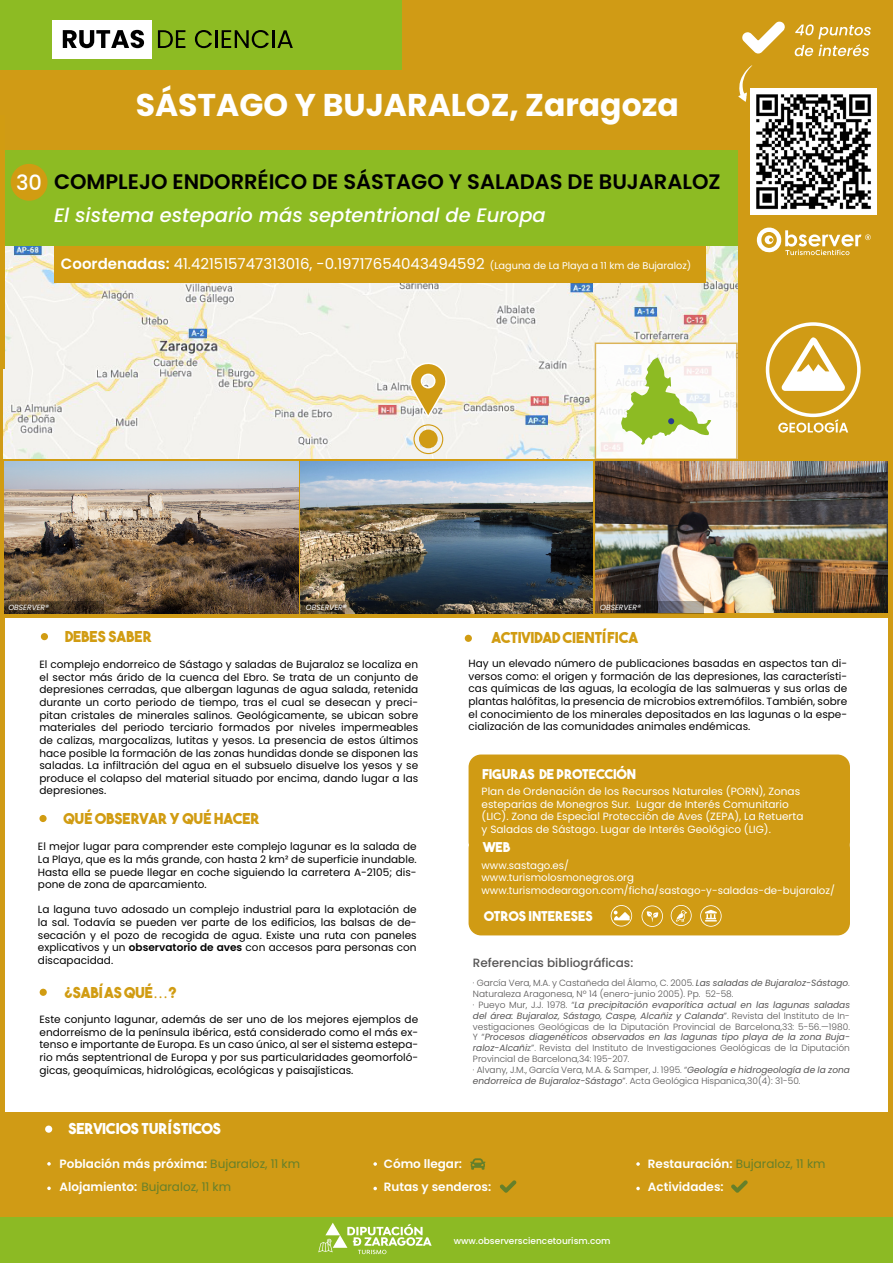
<style>
.page{position:relative;width:893px;height:1263px;background:#d09b15}
.page>*{position:absolute;margin:0;border:0;box-sizing:border-box;transform-origin:0 0}
.t1{font:700 31.5px "Poppins";color:#fff}
.t2{font:600 21px "Poppins";color:#000}
.t3{font:500 21px "Poppins";color:#fff}
.t4{font:italic 500 19.5px "Poppins";color:#fff}
.t5{font:15px "Poppins";color:#fff}
.t6{font:15px "The Bold Font";color:#d19c12}
.t7{font:15px "The Bold Font";color:#fff}
.t8{font:13.5px "The Bold Font";color:#fff}
.t9{font:600 12px "Poppins";color:#fff}
.t10{font:12px "Poppins";color:#66802a}
.t11{font:500 12px "Poppins";color:#555454}
.t12{font:10.5px/12.6px "Poppins";color:#000;text-align:justify}
.t13{font:10.5px/12.6px "Poppins";color:#fff}
.t14{font:10.2px/12.3px "Poppins";color:#fff}
.t15{font:300 9px/10.8px "Poppins";color:#555454}
.t16{font:500 9px "Poppins";color:#fff}
.t17{font:italic 7.5px "Poppins";color:#fff}
.s1{font-weight:600}
.s2{font-size:9.75px}
.s3{font-family:"Myriad Pro"}
.s4{font-weight:400;font-style:italic}
.s5{font-weight:400;color:#66802a}
.s6{font-weight:600;color:#fff}
</style>
<div class="page">
<div style="left:5px;top:618px;width:883px;height:493px;background:#fff"></div>
<div style="left:0;top:1218px;width:893px;height:45px;background:#8cba24"></div>
<svg style="left:318px;top:1223px;width:114px;height:31px"></svg>
<svg style="left:766px;top:322px;width:95px;height:111px"></svg>
<svg style="left:757px;top:227px;width:114px;height:28px"></svg>
<svg style="left:742px;top:21px;width:43px;height:33px"></svg>
<svg style="left:794px;top:24px;width:77px;height:32px"></svg>
<svg style="left:738px;top:65px;width:14px;height:37px"></svg>
<img style="left:4px;top:246px;width:734px;height:213px">
<svg style="left:595px;top:342px;width:143px;height:117px"></svg>
<div style="left:4px;top:150px;width:734px;height:96px;background:#8dbb23"></div>
<div style="left:54px;top:246px;width:651px;height:37px;background:#d19c12"></div>
<div style="left:0;top:0;width:402px;height:69px;background:#8dbb23"></div>
<div style="left:52px;top:20px;width:99px;height:39px;background:#fff"></div>
<svg style="left:63px;top:30px;width:81px;height:18px"></svg>
<svg style="left:158px;top:30px;width:27px;height:18px"></svg>
<svg style="left:195px;top:30px;width:17px;height:18px"></svg>
<hr style="left:215px;top:30px;width:3px;height:18px;background:#000">
<svg style="left:222px;top:30px;width:47px;height:18px"></svg>
<hr style="left:272px;top:30px;width:3px;height:18px;background:#000">
<svg style="left:277px;top:30px;width:16px;height:18px"></svg>
<div style="left:45px;top:1125px;width:7px;height:8px;background:#fff;border-radius:50%"></div>
<svg style="left:47px;top:1162px;width:4px;height:3px"></svg>
<svg style="left:373px;top:1162px;width:4px;height:4px"></svg>
<svg style="left:636px;top:1162px;width:4px;height:4px"></svg>
<svg style="left:47px;top:1186px;width:4px;height:4px"></svg>
<svg style="left:373px;top:1187px;width:4px;height:3px"></svg>
<svg style="left:636px;top:1187px;width:4px;height:3px"></svg>
<svg style="left:470px;top:1158px;width:15px;height:12px"></svg>
<svg style="left:298px;top:461px;width:590px;height:33px"></svg>
<img style="left:4px;top:461px;width:294px;height:152px">
<img style="left:301px;top:462px;width:291px;height:151px">
<img style="left:596px;top:461px;width:291px;height:152px">
<div style="left:419px;top:430px;width:19px;height:18px;background:#d09b14;border-radius:50%"></div>
<svg style="left:405px;top:360px;width:43px;height:59px"></svg>
<div style="left:413px;top:424px;width:30px;height:30px;border:1px solid #d09b14;border-radius:50%"></div>
<div style="left:469px;top:836px;width:381px;height:99px;background:#d09b14;border-radius:12px"></div>
<div style="left:469px;top:754px;width:381px;height:100px;background:#d09b14;border-radius:12px"></div>
<svg style="left:500px;top:1180px;width:16px;height:13px"></svg>
<svg style="left:731px;top:1180px;width:17px;height:13px"></svg>
<div style="left:41px;top:633px;width:7px;height:7px;background:#d19c12;border-radius:50%"></div>
<div style="left:39px;top:815px;width:8px;height:7px;background:#d19c12;border-radius:50%"></div>
<div style="left:40px;top:989px;width:7px;height:7px;background:#d19c12;border-radius:50%"></div>
<div style="left:465px;top:635px;width:7px;height:7px;background:#d19c12;border-radius:50%"></div>
<svg style="left:611px;top:905px;width:21px;height:21px"></svg>
<svg style="left:671px;top:905px;width:21px;height:21px"></svg>
<svg style="left:642px;top:905px;width:21px;height:22px"></svg>
<svg style="left:700px;top:905px;width:22px;height:22px"></svg>
<div style="left:11px;top:164px;width:37px;height:37px;background:#d19c12;border-radius:50%"></div>
<img style="left:750px;top:88px;width:126px;height:126px">
<svg style="left:4px;top:601px;width:100px;height:12px"></svg>
<svg style="left:301px;top:601px;width:108px;height:12px"></svg>
<svg style="left:595px;top:601px;width:109px;height:12px"></svg>
<h1 class="t1" style="left:136px;top:86px;width:545px">SÁSTAGO Y BUJARALOZ, Zaragoza</h1>
<h2 class="t3" style="left:16px;top:171px;width:27px">30</h2>
<h2 class="t2" style="left:54px;top:170px;width:668px">COMPLEJO ENDORRÉICO DE SÁSTAGO Y SALADAS DE BUJARALOZ</h2>
<h3 class="t4" style="left:54px;top:204px;width:493px">El sistema estepario más septentrional de Europa</h3>
<h3 class="t5" style="left:61px;top:255px;width:632px"><span class="s1">Coordenadas:</span> 41.421515747313016, -0.19717654043494592 <span class="s2">(Laguna de La Playa a 11 km de Bujaraloz)</span></h3>
<p class="t17" style="left:8px;top:603px;width:42px">OBSERVER®</p>
<p class="t17" style="left:306px;top:603px;width:42px">OBSERVER®</p>
<p class="t17" style="left:600px;top:603px;width:42px">OBSERVER®</p>
<h3 class="t6" style="left:65px;top:627px;width:88px">DEBES SABER</h3>
<p class="t12" style="left:40px;top:658px;width:380px">El complejo endorreico de Sástago y saladas de Bujaraloz se localiza en el sector más árido de la cuenca del Ebro. Se trata de un conjunto de depresiones cerradas, que albergan lagunas de agua salada, retenida durante un corto periodo de tiempo, tras el cual se desecan y preci&shy;pitan cristales de minerales salinos. Geológicamente, se ubican sobre materiales del periodo terciario formados por niveles impermeables de calizas, margocalizas, lutitas y yesos. La presencia de estos últimos hace posible la formación de las zonas hundidas donde se disponen las saladas. La infiltración del agua en el subsuelo disuelve los yesos y se produce el colapso del material situado por encima, dando lugar a las depresiones.</p>
<h3 class="t6" style="left:64px;top:809px;width:197px">QUÉ OBSERVAR Y QUÉ HACER</h3>
<p class="t12" style="left:38px;top:840px;width:380px">El mejor lugar para comprender este complejo lagunar es la salada de La Playa, que es la más grande, con hasta 2 km² de superficie inundable.<br>Hasta ella se puede llegar en coche siguiendo la carretera A-2105; dis&shy;pone de zona de aparcamiento.</p>
<p class="t12" style="left:38px;top:903px;width:380px">La laguna tuvo adosado un complejo industrial para la explotación de la sal. Todavía se pueden ver parte de los edificios, las balsas de de&shy;secación y el pozo de recogida de agua. Existe una ruta con paneles explicativos y un <span class="s1">observatorio de aves</span> con accesos para personas con discapacidad.</p>
<h3 class="t6" style="left:64px;top:983px;width:114px">¿SABÍAS QUÉ<span class="s3">…</span>?</h3>
<p class="t12" style="left:40px;top:1013px;width:380px">Este conjunto lagunar, además de ser uno de los mejores ejemplos de endorreísmo de la península ibérica, está considerado como el más ex&shy;tenso e importante de Europa. Es un caso único, al ser el sistema estepa&shy;rio más septentrional de Europa y por sus particularidades geomorfoló&shy;gicas, geoquímicas, hidrológicas, ecológicas y paisajísticas.</p>
<h3 class="t6" style="left:491px;top:628px;width:148px">ACTIVIDAD CIENTÍFICA</h3>
<p class="t12" style="left:469px;top:657px;width:380px">Hay un elevado número de publicaciones basadas en aspectos tan di&shy;versos como: el origen y formación de las depresiones, las característi&shy;cas químicas de las aguas, la ecología de las salmueras y sus orlas de plantas halófitas, la presencia de microbios extremófilos. También, sobre el conocimiento de los minerales depositados en las lagunas o la espe&shy;cialización de las comunidades animales endémicas.</p>
<p class="t8" style="left:482px;top:765px;width:156px">FIGURAS DE PROTECCIÓN</p>
<p class="t13" style="left:482px;top:785px;width:323px">Plan de Ordenación de los Recursos Naturales (PORN), Zonas esteparias de Monegros Sur. Lugar de Interés Comunitario (LIC). Zona de Especial Protección de Aves (ZEPA), La Retuerta y Saladas de Sástago. Lugar de Interés Geológico (LIG).</p>
<p class="t8" style="left:483px;top:838px;width:29px">WEB</p>
<p class="t14" style="left:482px;top:859px;width:355px">www.sastago.es/<br>www.turismolosmonegros.org www.turismodearagon.com/ficha/sastago-y-saladas-de-bujaraloz/</p>
<p class="t8" style="left:484px;top:907px;width:110px">OTROS INTERESES</p>
<p class="t11" style="left:473px;top:956px;width:162px">Referencias bibliográficas:</p>
<p class="t15" style="left:473px;top:978px;width:379px">· García Vera, M.A. y Castañeda del Álamo, C. 2005. <span class="s4">Las saladas de Bujaraloz-Sástago</span>.<br>Naturaleza Aragonesa, Nº 14 (enero-junio 2005). Pp. 52-58.<br>· Pueyo Mur, J.J. 1978. “<span class="s4">La precipitación evaporítica actual en las lagunas saladas del área: Bujaraloz, Sástago, Caspe, Alcañiz y Calanda</span>”. Revista del Instituto de In&shy;vestigaciones Geológicas de la Diputación Provincial de Barcelona,33: 5-56.—1980.<br>Y “<span class="s4">Procesos diagenéticos observados en las lagunas tipo playa de la zona Buja&shy;raloz-Alcañi</span>z”. Revista del Instituto de Investigaciones Geológicas de la Diputación Provincial de Barcelona,34: 195-207.<br>· Alvany, J.M., García Vera, M.A. &amp; Samper, J. 1995. “<span class="s4">Geología e hidrogeología de la zona endorreica de Bujaraloz-Sástago</span>”. Acta Geológica Hispanica,30(4): 31-50.</p>
<h3 class="t7" style="left:68px;top:1119px;width:154px">SERVICIOS TURÍSTICOS</h3>
<p class="t9" style="left:59px;top:1157px;width:242px">Población más próxima: <span class="s5">Bujaraloz, 11 km</span></p>
<p class="t9" style="left:384px;top:1157px;width:80px">Cómo llegar:</p>
<p class="t10" style="left:648px;top:1157px;width:179px"><span class="s6">Restauración:</span> Bujaraloz, 11 km</p>
<p class="t10" style="left:59px;top:1180px;width:173px"><span class="s6">Alojamiento:</span> Bujaraloz, 11 km</p>
<p class="t9" style="left:384px;top:1180px;width:109px">Rutas y senderos:</p>
<p class="t9" style="left:648px;top:1180px;width:77px">Actividades:</p>
<p class="t16" style="left:454px;top:1236px;width:158px">www.observersciencetourism.com</p>
</div>
